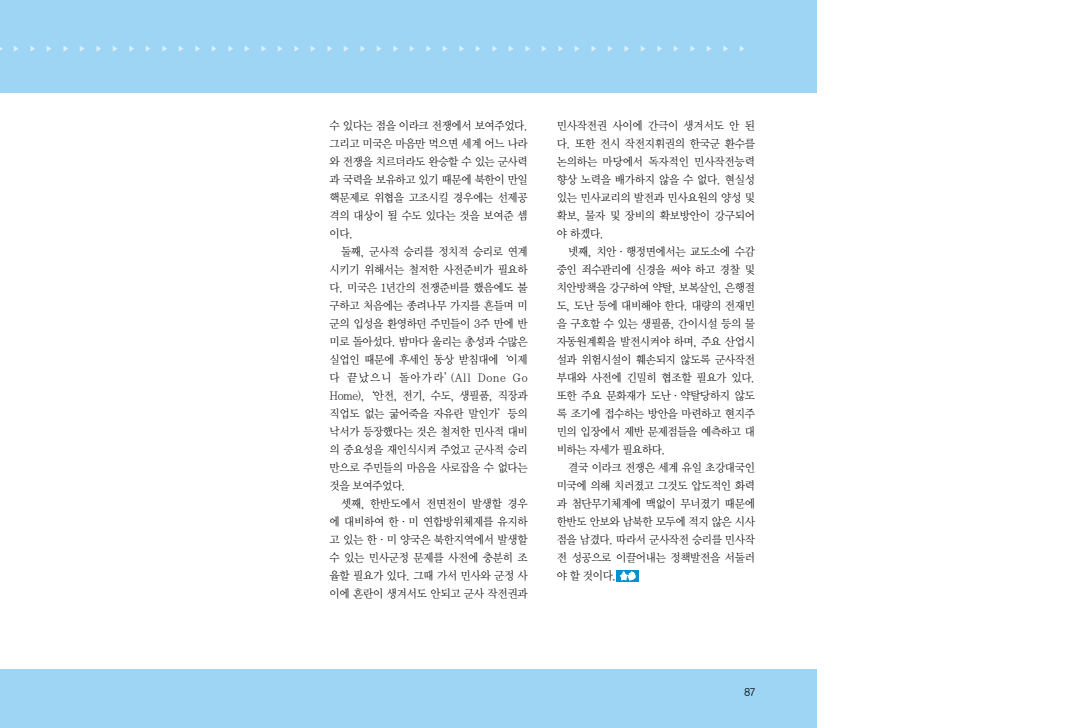
<style>
.page{position:relative;width:1065px;height:728px;background:#fff}
.page>*{position:absolute;margin:0;border:0;box-sizing:border-box;transform-origin:0 0}
.t1{font:11.5px/18px "Y Mj O12";letter-spacing:-.095em;color:#000;text-align:justify;scale:.95 1}
.t2{font:10px "YGO12";color:#000;scale:.95 1}
.t3{font:8px "YGO12";color:#dceffc;scale:.9 1}
.s1{font-family:"Y Mj O15";font-size:9px;color:#fff}
</style>
<div class="page">
<div style="left:0;top:0;width:817px;height:728px;background:#9ed5f5"></div>
<div style="left:0;top:93px;width:827px;height:576px;background:#fff"></div>
<div style="left:617px;top:570px;width:22px;height:12px;background:#0092cc"></div>
<p class="t3" style="left:13px;top:45px;width:816px">▶▶▶▶▶▶▶▶▶▶▶▶▶▶▶▶▶▶▶▶▶▶▶▶▶▶▶▶▶▶▶▶▶▶▶▶▶▶▶▶▶▶▶▶▶</p>
<p class="t1" style="left:329px;top:117px;width:211px">수 있다는 점을 이라크 전쟁에서 보여주었다. 그리고 미국은 마음만 먹으면 세계 어느 나라 와 전쟁을 치르더라도 완승할 수 있는 군사력 과 국력을 보유하고 있기 때문에 북한이 만일 핵문제로 위협을 고조시킬 경우에는 선제공 격의 대상이 될 수도 있다는 것을 보여준 셈 이다.</p>
<p class="t1" style="left:329px;top:243px;width:211px;text-indent:11px">둘째, 군사적 승리를 정치적 승리로 연계 시키기 위해서는 철저한 사전준비가 필요하 다. 미국은 1년간의 전쟁준비를 했음에도 불 구하고 처음에는 종려나무 가지를 흔들며 미 군의 입성을 환영하던 주민들이 3주 만에 반 미로 돌아섰다. 밤마다 울리는 총성과 수많은 실업인 때문에 후세인 동상 받침대에‘이제 다 끝났으니 돌아가라’(All Done Go Home), ‘안전, 전기, 수도, 생필품, 직장과 직업도 없는 굶어죽을 자유란 말인가’등의 낙서가 등장했다는 것은 철저한 민사적 대비 의 중요성을 재인식시켜 주었고 군사적 승리 만으로 주민들의 마음을 사로잡을 수 없다는 것을 보여주었다.</p>
<p class="t1" style="left:329px;top:495px;width:211px;text-indent:11px">셋째, 한반도에서 전면전이 발생할 경우 에 대비하여 한·미 연합방위체제를 유지하 고 있는 한·미 양국은 북한지역에서 발생할 수 있는 민사군정 문제를 사전에 충분히 조 율할 필요가 있다. 그때 가서 민사와 군정 사 이에 혼란이 생겨서도 안되고 군사 작전권과</p>
<p class="t1" style="left:556px;top:117px;width:211px">민사작전권 사이에 간극이 생겨서도 안 된 다. 또한 전시 작전지휘권의 한국군 환수를 논의하는 마당에서 독자적인 민사작전능력 향상 노력을 배가하지 않을 수 없다. 현실성 있는 민사교리의 발전과 민사요원의 양성 및 확보, 물자 및 장비의 확보방안이 강구되어 야 하겠다.</p>
<p class="t1" style="left:556px;top:243px;width:211px;text-indent:11px">넷째, 치안·행정면에서는 교도소에 수감 중인 죄수관리에 신경을 써야 하고 경찰 및 치안방책을 강구하여 약탈, 보복살인, 은행절 도, 도난 등에 대비해야 한다. 대량의 전재민 을 구호할 수 있는 생필품, 간이시설 등의 물 자동원계획을 발전시켜야 하며, 주요 산업시 설과 위험시설이 훼손되지 않도록 군사작전 부대와 사전에 긴밀히 협조할 필요가 있다. 또한 주요 문화재가 도난·약탈당하지 않도 록 조기에 접수하는 방안을 마련하고 현지주 민의 입장에서 제반 문제점들을 예측하고 대 비하는 자세가 필요하다.</p>
<p class="t1" style="left:556px;top:459px;width:211px;text-indent:11px">결국 이라크 전쟁은 세계 유일 초강대국인 미국에 의해 치러졌고 그것도 압도적인 화력 과 첨단무기체계에 맥없이 무너졌기 때문에 한반도 안보와 남북한 모두에 적지 않은 시사 점을 남겼다. 따라서 군사작전 승리를 민사작 전 성공으로 이끌어내는 정책발전을 서둘러 야 할 것이다. <span class="s1">合參</span></p>
<p class="t2" style="left:744px;top:687px;width:13px">87</p>
</div>
